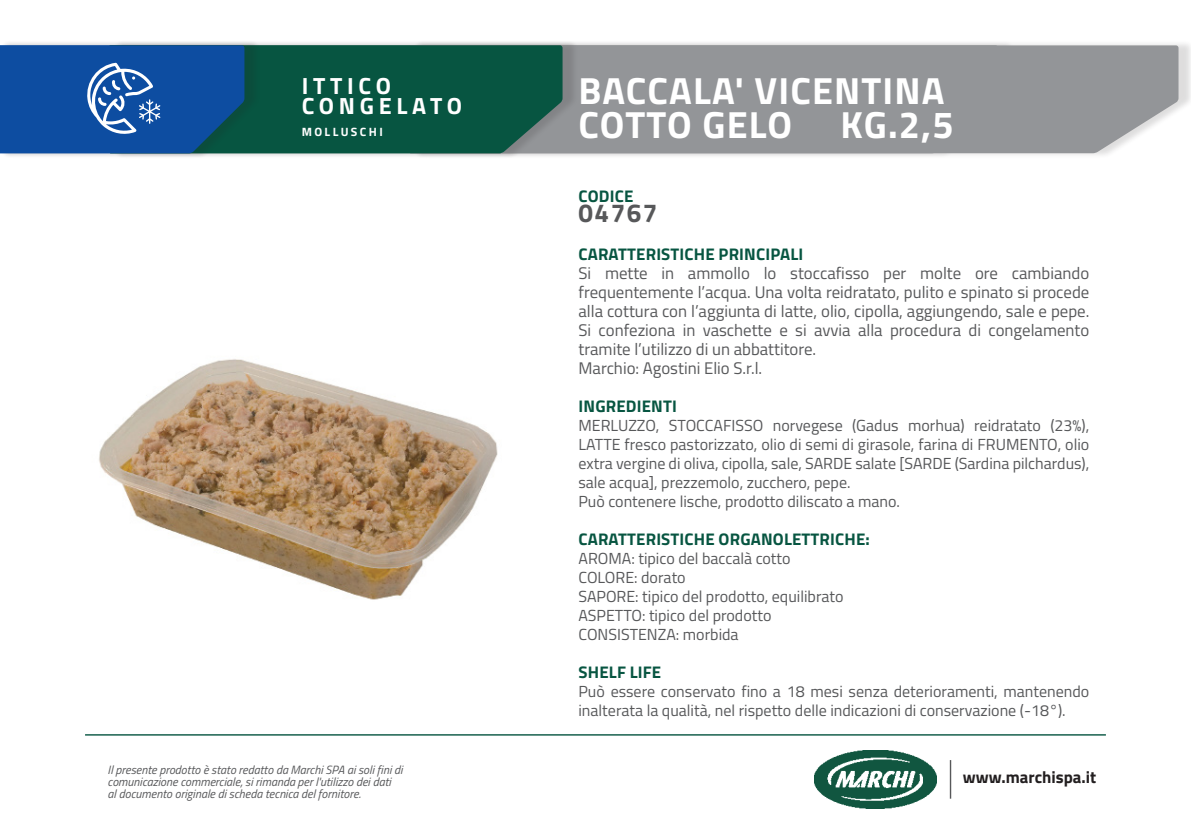
<style>
.page{position:relative;width:1191px;height:840px;background:#fff}
.page>*{position:absolute;margin:0;border:0;box-sizing:border-box;transform-origin:0 0}
.t1{font:700 37.8px "Titillium Web";letter-spacing:.03em;color:#fff}
.t2{font:700 26px "Titillium Web";letter-spacing:.06em;color:#57585a}
.t3{font:700 23.4px/19.8px "Titillium Web";letter-spacing:.2em;color:#fff}
.t4{font:16.8px/19px "Titillium Web";color:#57585a;text-align:justify}
.t5{font:700 16.8px "Titillium Web";letter-spacing:.01em;color:#075541}
.t6{font:700 16.8px "Titillium Web";color:#231f20}
.t7{font:16px/19px "Titillium Web";color:#57585a;text-align:justify}
.t8{font:italic 12px/12px "Titillium Web";color:#57585a}
.t9{font:700 12px "Titillium Web";letter-spacing:.2em;color:#fff}
</style>
<div class="page">
<hr style="left:949px;top:759px;width:2px;height:39px;background:#57585a">
<img style="left:814px;top:750px;width:122px;height:58px">
<hr style="left:85px;top:733px;width:1021px;height:2px;background:#075541">
<div style="left:413px;top:40px;width:778px;height:119px;background:#231f20;opacity:.15"></div>
<div style="left:578px;top:45px;width:600px;height:108px;background:#939598"></div>
<div style="left:113px;top:40px;width:465px;height:119px;background:#231f20;opacity:.15"></div>
<div style="left:260px;top:45px;width:302px;height:108px;background:#075541"></div>
<div style="left:0;top:40px;width:260px;height:119px;background:#231f20;opacity:.15"></div>
<svg style="left:0;top:45px;width:244px;height:108px;background:#1956a0"></svg>
<img style="left:99px;top:359px;width:399px;height:241px">
<p class="t3" style="left:302px;top:75px;width:162px">ITTICO<br>CONGELATO</p>
<p class="t9" style="left:302px;top:123px;width:83px">MOLLUSCHI</p>
<p class="t3" style="left:302px;top:92px;width:91px">ITTICO</p>
<p class="t8" style="left:108px;top:762px;width:296px">Il presente prodotto è stato redatto da Marchi SPA ai soli fini di comunicazione commerciale, si rimanda per l'utilizzo dei dati<br>al documento originale di scheda tecnica del fornitore.</p>
<p class="t1" style="left:578px;top:61px;width:367px">BACCALA' VICENTINA</p>
<p class="t1" style="left:578px;top:96px;width:215px">COTTO GELO</p>
<p class="t1" style="left:840px;top:96px;width:114px">KG.2,5</p>
<p class="t1" style="left:617px;top:79px;width:231px">Crudo veneto</p>
<p class="t5" style="left:578px;top:183px;width:56px">CODICE</p>
<p class="t2" style="left:578px;top:193px;width:81px">04767</p>
<p class="t5" style="left:578px;top:241px;width:226px">CARATTERISTICHE PRINCIPALI</p>
<p class="t4" style="left:578px;top:262px;width:512px">Si mette in ammollo lo stoccafisso per molte ore cambiando frequentemente l’acqua. Una volta reidratato, pulito e spinato si procede alla cottura con l’aggiunta di latte, olio, cipolla, aggiungendo, sale e pepe.<br>Si confeziona in vaschette e si avvia alla procedura di congelamento tramite l’utilizzo di un abbattitore.</p>
<p class="t4" style="left:578px;top:357px;width:185px">Marchio: Agostini Elio S.r.l.</p>
<p class="t5" style="left:578px;top:393px;width:100px">INGREDIENTI</p>
<p class="t7" style="left:578px;top:415px;width:512px">MERLUZZO, STOCCAFISSO norvegese (Gadus morhua) reidratato (23%), LATTE fresco pastorizzato, olio di semi di girasole, farina di FRUMENTO, olio extra vergine di oliva, cipolla, sale, SARDE salate [SARDE (Sardina pilchardus), sale acqua], prezzemolo, zucchero, pepe.</p>
<p class="t7" style="left:578px;top:491px;width:323px">Può contenere lische, prodotto diliscato a mano.</p>
<p class="t5" style="left:578px;top:526px;width:293px">CARATTERISTICHE ORGANOLETTRICHE:</p>
<p class="t7" style="left:578px;top:548px;width:214px">AROMA: tipico del baccalà cotto</p>
<p class="t7" style="left:578px;top:567px;width:109px">COLORE: dorato</p>
<p class="t7" style="left:578px;top:586px;width:267px">SAPORE: tipico del prodotto, equilibrato</p>
<p class="t7" style="left:578px;top:605px;width:194px">ASPETTO: tipico del prodotto</p>
<p class="t7" style="left:578px;top:624px;width:162px">CONSISTENZA: morbida</p>
<p class="t5" style="left:578px;top:659px;width:84px">SHELF LIFE</p>
<p class="t7" style="left:578px;top:681px;width:512px">Può essere conservato fino a 18 mesi senza deterioramenti, mantenendo inalterata la qualità, nel rispetto delle indicazioni di conservazione (-18°).</p>
<p class="t6" style="left:963px;top:764px;width:135px">www.marchispa.it</p>
</div>
